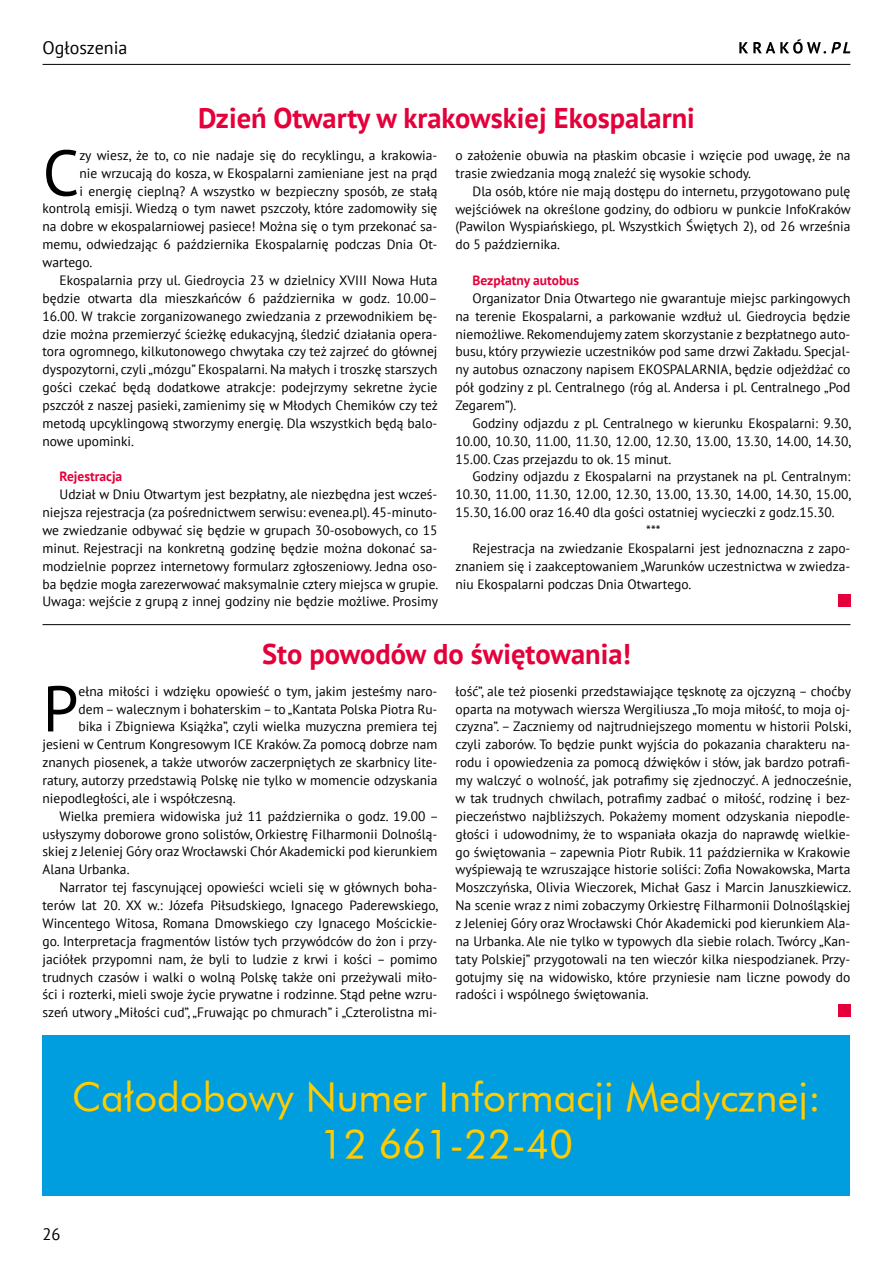
<style>
.page{position:relative;width:893px;height:1263px;background:#fff}
.page>*{position:absolute;margin:0;border:0;box-sizing:border-box;transform-origin:0 0}
.t1{font:64.5px "PT Sans";color:#000}
.t2{font:39px/46.8px "Futura PL";color:#fc0;text-align:center}
.t3{font:700 28.5px "PT Sans";color:#e4003a}
.t4{font:18px "PT Sans";color:#000}
.t5{font:16.5px "PT Sans";color:#000}
.t6{font:13.5px/17.9px "PT Sans";color:#000;text-align:justify}
.t7{font:700 13.5px "PT Sans";color:#e4003a}
</style>
<div class="page">
<svg style="left:739px;top:39px;width:111px;height:15px"></svg>
<hr style="left:43px;top:64px;width:807px;height:1px;background:#000">
<div style="left:838px;top:594px;width:12px;height:12px;background:#e4003a"></div>
<div style="left:838px;top:1004px;width:12px;height:13px;background:#e4003a"></div>
<hr style="left:43px;top:624px;width:807px;height:1px;background:#000">
<div style="left:43px;top:1035px;width:807px;height:161px;background:#009ddf"></div>
<h3 class="t4" style="left:43px;top:36px;width:86px">Ogłoszenia</h3>
<h3 class="t3" style="left:198px;top:99px;width:498px">Dzień Otwarty w krakowskiej Ekospalarni</h3>
<h1 class="t1" style="left:43px;top:132px;width:38px">C</h1>
<p class="t6" style="left:79px;top:146px;width:360px">zy wiesz, że to, co nie nadaje się do recyklingu, a krakowia-</p>
<p class="t6" style="left:79px;top:164px;width:360px">nie wrzucają do kosza, w Ekospalarni zamieniane jest na prąd</p>
<p class="t6" style="left:79px;top:182px;width:360px">i energię cieplną? A wszystko w bezpieczny sposób, ze stałą</p>
<p class="t6" style="left:43px;top:199px;width:396px">kontrolą emisji. Wiedzą o tym nawet pszczoły, które zadomowiły się</p>
<p class="t6" style="left:43px;top:217px;width:396px">na dobre w ekospalarniowej pasiece! Można się o tym przekonać sa-</p>
<p class="t6" style="left:43px;top:235px;width:396px">memu, odwiedzając 6 października Ekospalarnię podczas Dnia Ot-</p>
<p class="t6" style="left:43px;top:253px;width:51px">wartego.</p>
<p class="t6" style="left:60px;top:271px;width:379px">Ekospalarnia przy ul. Giedroycia 23 w dzielnicy XVIII Nowa Huta</p>
<p class="t6" style="left:43px;top:289px;width:396px">będzie otwarta dla mieszkańców 6 października w godz. 10.00–</p>
<p class="t6" style="left:43px;top:307px;width:396px">16.00. W trakcie zorganizowanego zwiedzania z przewodnikiem bę-</p>
<p class="t6" style="left:43px;top:325px;width:396px">dzie można przemierzyć ścieżkę edukacyjną, śledzić działania opera-</p>
<p class="t6" style="left:43px;top:342px;width:396px">tora ogromnego, kilkutonowego chwytaka czy też zajrzeć do głównej</p>
<p class="t6" style="left:43px;top:360px;width:396px">dyspozytorni, czyli „mózgu” Ekospalarni. Na małych i troszkę starszych</p>
<p class="t6" style="left:43px;top:378px;width:396px">gości czekać będą dodatkowe atrakcje: podejrzymy sekretne życie</p>
<p class="t6" style="left:43px;top:396px;width:397px">pszczół z naszej pasieki, zamienimy się w Młodych Chemików czy też</p>
<p class="t6" style="left:43px;top:414px;width:396px">metodą upcyklingową stworzymy energię. Dla wszystkich będą balo-</p>
<p class="t6" style="left:43px;top:432px;width:93px">nowe upominki.</p>
<p class="t7" style="left:60px;top:468px;width:64px">Rejestracja</p>
<p class="t6" style="left:43px;top:485px;width:397px;text-indent:17px">Udział w Dniu Otwartym jest bezpłatny, ale niezbędna jest wcześ&shy;niejsza rejestracja (za pośrednictwem serwisu: evenea.pl). 45-minuto&shy;we zwiedzanie odbywać się będzie w grupach 30-osobowych, co 15 minut. Rejestracji na konkretną godzinę będzie można dokonać sa&shy;modzielnie poprzez internetowy formularz zgłoszeniowy. Jedna oso&shy;ba będzie mogła zarezerwować maksymalnie cztery miejsca w grupie.<br>Uwaga: wejście z grupą z innej godziny nie będzie możliwe. Prosimy</p>
<p class="t6" style="left:455px;top:146px;width:396px">o założenie obuwia na płaskim obcasie i wzięcie pod uwagę, że na trasie zwiedzania mogą znaleźć się wysokie schody.</p>
<p class="t6" style="left:455px;top:182px;width:397px;text-indent:17px">Dla osób, które nie mają dostępu do internetu, przygotowano pulę wejściówek na określone godziny, do odbioru w punkcie InfoKraków (Pawilon Wyspiańskiego, pl. Wszystkich Świętych 2), od 26 września do 5 października.</p>
<p class="t7" style="left:472px;top:271px;width:108px">Bezpłatny autobus</p>
<p class="t6" style="left:455px;top:289px;width:396px;text-indent:17px">Organizator Dnia Otwartego nie gwarantuje miejsc parkingowych na terenie Ekospalarni, a parkowanie wzdłuż ul. Giedroycia będzie niemożliwe. Rekomendujemy zatem skorzystanie z bezpłatnego auto&shy;busu, który przywiezie uczestników pod same drzwi Zakładu. Specjal&shy;ny autobus oznaczony napisem EKOSPALARNIA, będzie odjeżdżać co pół godziny z pl. Centralnego (róg al. Andersa i pl. Centralnego „Pod Zegarem”).</p>
<p class="t6" style="left:455px;top:414px;width:397px;text-indent:17px">Godziny odjazdu z pl. Centralnego w kierunku Ekospalarni: 9.30, 10.00, 10.30, 11.00, 11.30, 12.00, 12.30, 13.00, 13.30, 14.00, 14.30, 15.00. Czas przejazdu to ok. 15 minut.</p>
<p class="t6" style="left:472px;top:467px;width:379px">Godziny odjazdu z Ekospalarni na przystanek na pl. Centralnym:</p>
<p class="t6" style="left:455px;top:485px;width:397px">10.30, 11.00, 11.30, 12.00, 12.30, 13.00, 13.30, 14.00, 14.30, 15.00,</p>
<p class="t6" style="left:455px;top:503px;width:381px">15.30, 16.00 oraz 16.40 dla gości ostatniej wycieczki z godz.15.30.</p>
<p class="t6" style="left:646px;top:521px;width:16px">***</p>
<p class="t6" style="left:472px;top:539px;width:379px">Rejestracja na zwiedzanie Ekospalarni jest jednoznaczna z zapo-</p>
<p class="t6" style="left:455px;top:557px;width:396px">znaniem się i zaakceptowaniem „Warunków uczestnictwa w zwiedza-</p>
<p class="t6" style="left:455px;top:575px;width:237px">niu Ekospalarni podczas Dnia Otwartego.</p>
<h3 class="t3" style="left:262px;top:635px;width:370px">Sto powodów do świętowania!</h3>
<h1 class="t1" style="left:43px;top:667px;width:38px">P</h1>
<p class="t6" style="left:79px;top:682px;width:360px">ełna miłości i wdzięku opowieść o tym, jakim jesteśmy naro-</p>
<p class="t6" style="left:79px;top:700px;width:360px">dem – walecznym i bohaterskim – to „Kantata Polska Piotra Ru-</p>
<p class="t6" style="left:79px;top:717px;width:360px">bika i Zbigniewa Książka”, czyli wielka muzyczna premiera tej</p>
<p class="t6" style="left:43px;top:735px;width:396px">jesieni w Centrum Kongresowym ICE Kraków. Za pomocą dobrze nam</p>
<p class="t6" style="left:43px;top:753px;width:396px">znanych piosenek, a także utworów zaczerpniętych ze skarbnicy lite-</p>
<p class="t6" style="left:43px;top:771px;width:396px">ratury, autorzy przedstawią Polskę nie tylko w momencie odzyskania</p>
<p class="t6" style="left:43px;top:789px;width:195px">niepodległości, ale i współczesną.</p>
<p class="t6" style="left:60px;top:807px;width:381px">Wielka premiera widowiska już 11 października o godz. 19.00 –</p>
<p class="t6" style="left:43px;top:825px;width:396px">usłyszymy doborowe grono solistów, Orkiestrę Filharmonii Dolnoślą-</p>
<p class="t6" style="left:43px;top:842px;width:396px">skiej z Jeleniej Góry oraz Wrocławski Chór Akademicki pod kierunkiem</p>
<p class="t6" style="left:43px;top:860px;width:89px">Alana Urbanka.</p>
<p class="t6" style="left:60px;top:878px;width:379px">Narrator tej fascynującej opowieści wcieli się w głównych boha-</p>
<p class="t6" style="left:43px;top:896px;width:397px">terów lat 20. XX w.: Józefa Piłsudskiego, Ignacego Paderewskiego,</p>
<p class="t6" style="left:43px;top:914px;width:396px">Wincentego Witosa, Romana Dmowskiego czy Ignacego Mościckie-</p>
<p class="t6" style="left:43px;top:932px;width:396px">go. Interpretacja fragmentów listów tych przywódców do żon i przy-</p>
<p class="t6" style="left:43px;top:950px;width:396px">jaciółek przypomni nam, że byli to ludzie z krwi i kości – pomimo</p>
<p class="t6" style="left:43px;top:967px;width:396px">trudnych czasów i walki o wolną Polskę także oni przeżywali miło-</p>
<p class="t6" style="left:43px;top:985px;width:396px">ści i rozterki, mieli swoje życie prywatne i rodzinne. Stąd pełne wzru-</p>
<p class="t6" style="left:43px;top:1003px;width:396px">szeń utwory „Miłości cud”, „Fruwając po chmurach” i „Czterolistna mi-</p>
<p class="t6" style="left:455px;top:682px;width:397px">łość”, ale też piosenki przedstawiające tęsknotę za ojczyzną – choćby oparta na motywach wiersza Wergiliusza „To moja miłość, to moja oj&shy;czyzna”. – Zaczniemy od najtrudniejszego momentu w historii Polski, czyli zaborów. To będzie punkt wyjścia do pokazania charakteru na&shy;rodu i opowiedzenia za pomocą dźwięków i słów, jak bardzo potrafi&shy;my walczyć o wolność, jak potrafimy się zjednoczyć. A jednocześnie, w tak trudnych chwilach, potrafimy zadbać o miłość, rodzinę i bez&shy;pieczeństwo najbliższych. Pokażemy moment odzyskania niepodle&shy;głości i udowodnimy, że to wspaniała okazja do naprawdę wielkie&shy;go świętowania – zapewnia Piotr Rubik. 11 października w Krakowie wyśpiewają te wzruszające historie soliści: Zofia Nowakowska, Marta Moszczyńska, Olivia Wieczorek, Michał Gasz i Marcin Januszkiewicz.<br>Na scenie wraz z nimi zobaczymy Orkiestrę Filharmonii Dolnośląskiej z Jeleniej Góry oraz Wrocławski Chór Akademicki pod kierunkiem Ala&shy;na Urbanka. Ale nie tylko w typowych dla siebie rolach. Twórcy „Kan&shy;taty Polskiej” przygotowali na ten wieczór kilka niespodzianek. Przy&shy;gotujmy się na widowisko, które przyniesie nam liczne powody do radości i wspólnego świętowania.</p>
<h2 class="t2" style="left:72px;top:1073px;width:750px">Całodobowy Numer Informacji Medycznej:<br>12 661-22-40</h2>
<p class="t5" style="left:43px;top:1223px;width:19px">26</p>
</div>
